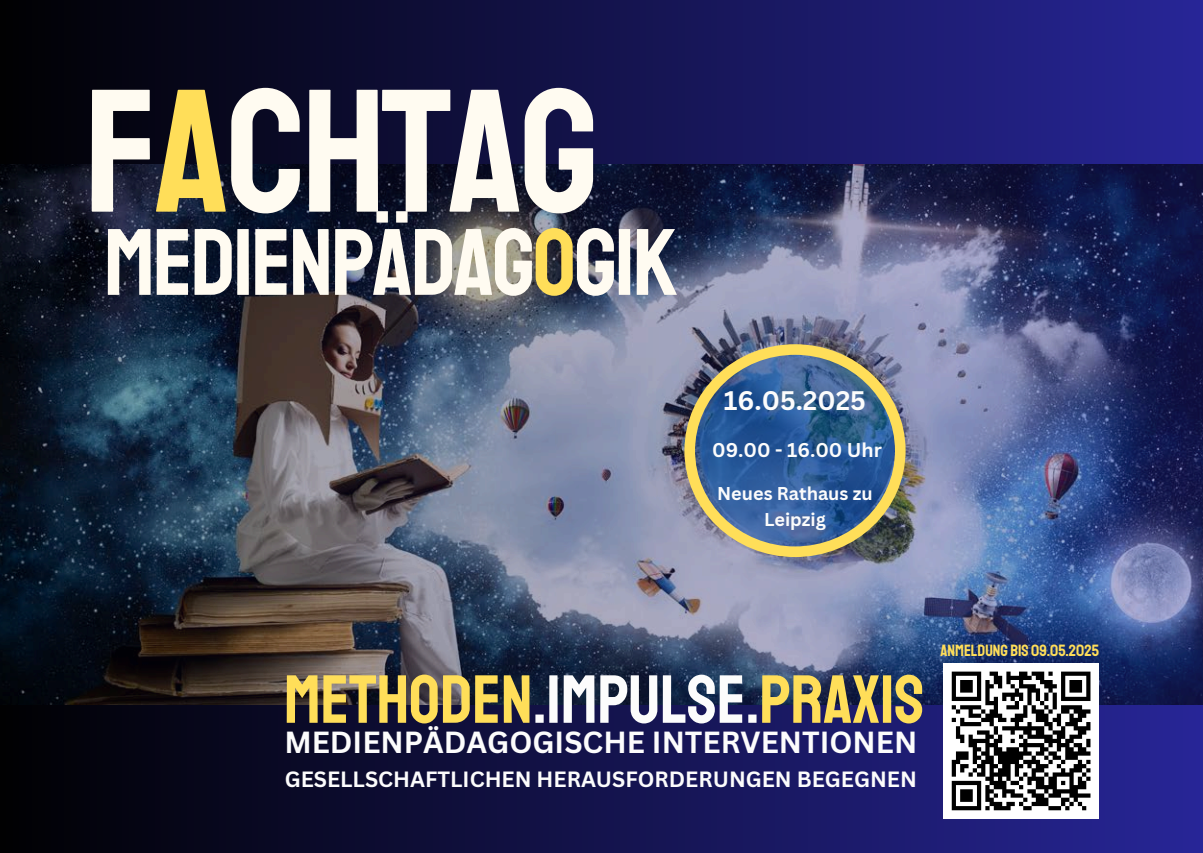
<style>
.page{position:relative;width:1203px;height:853px;background:#fff}
.page>*{position:absolute;margin:0;border:0;box-sizing:border-box;transform-origin:0 0}
.t1{font:175.2px "Staatliches";letter-spacing:-.02em;color:#fffbf1}
.t2{font:94.6px "Staatliches";letter-spacing:-.02em;color:#fffbf1}
.t3{font:68.2px "Staatliches";color:#ffde59}
.t4{font:700 29.8px "Canva Sans";color:#fcfcfc}
.t5{font:700 26.2px "Canva Sans";color:#fcfcfc}
.t6{font:700 21.4px "Canva Sans";color:#fcfcfc}
.t7{font:700 19.4px "Canva Sans";color:#fcfcfc}
.t8{font:700 18px/25.2px "Canva Sans";color:#fcfcfc;text-align:center}
.t9{font:16.6px "Staatliches";color:#ffde59}
.s1{color:#ffde59}
.s2{color:#fcfcfc}
</style>
<div class="page">
<div style="left:0;top:0;width:1202px;height:853px;background:linear-gradient(to right,#010102,#272697)"></div>
<img style="left:0;top:164px;width:1202px;height:540px">
<img style="left:684px;top:344px;width:221px;height:213px">
<div style="left:943px;top:663px;width:155px;height:156px;background:#fff"></div>
<svg style="left:951px;top:671px;width:140px;height:140px"></svg>
<p class="t1" style="left:85px;top:45px;width:515px">F<span class="s1">A</span>CHTAG</p>
<p class="t2" style="left:104px;top:205px;width:574px">MEDIENPÄDAG<span class="s1">O</span>GIK</p>
<h2 class="t5" style="left:724px;top:381px;width:143px">16.05.2025</h2>
<h4 class="t7" style="left:712px;top:436px;width:171px">09.00 - 16.00 Uhr</h4>
<h6 class="t8" style="left:717px;top:481px;width:157px">Neues Rathaus zu<br>Leipzig</h6>
<h1 class="t3" style="left:284px;top:658px;width:641px">METHODEN<span class="s2">.IMPULSE.</span>PRAXIS</h1>
<p class="t4" style="left:284px;top:721px;width:634px">MEDIENPÄDAGOGISCHE INTERVENTIONEN</p>
<p class="t6" style="left:285px;top:764px;width:633px">GESELLSCHAFTLICHEN HERAUSFORDERUNGEN BEGEGNEN</p>
<h3 class="t9" style="left:940px;top:640px;width:160px">ANMELDUNG BIS 09.05.2025</h3>
</div>
